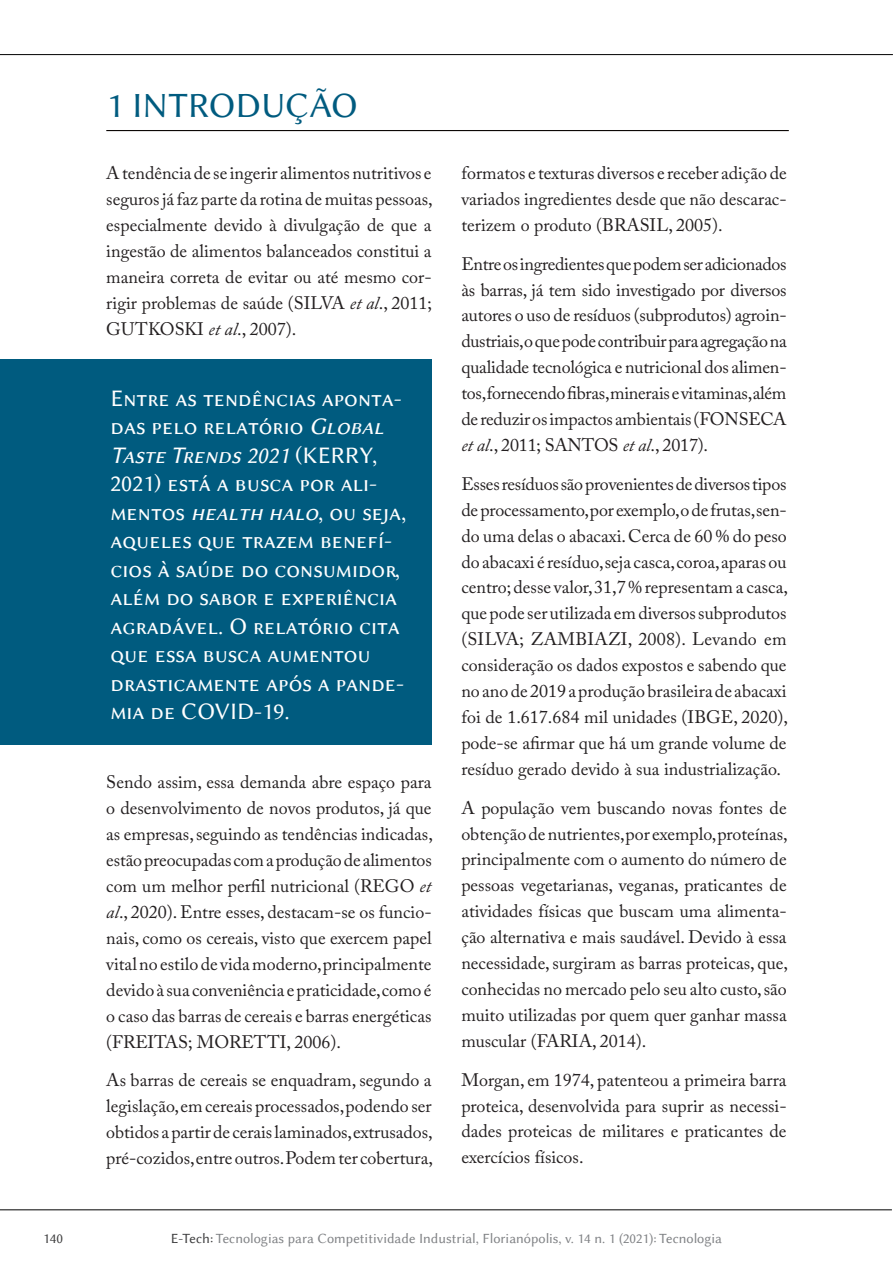
<style>
.page{position:relative;width:893px;height:1263px;background:#fff}
.page>*{position:absolute;margin:0;border:0;box-sizing:border-box;transform-origin:0 0}
.t1{font:36px "Lin Biolinum";letter-spacing:-.01em;color:#005b7f}
.t2{font:24px/28.5px "Lin Biolinum Capitals";color:#fff}
.t3{font:24px "Lin Biolinum Capitals I";color:#fff}
.t4{font:18px/26px "Adobe Caslon Pro";color:#231f20;text-align:justify}
.t5{font:14.25px "Lin Biolinum";color:#808285}
.t6{font:14.25px "Lin Biolinum";color:#3e3e3f}
.s1{font-style:italic}
.s2{font-family:"Lin Biolinum Capitals I"}
.s3{font-family:"Lin Biolinum Capitals"}
.s4{color:#3e3e3f}
</style>
<div class="page">
<hr style="left:0;top:1209px;width:892px;height:1px;background:#000">
<hr style="left:0;top:54px;width:893px;height:1px;background:#000">
<hr style="left:106px;top:130px;width:683px;height:1px;background:#0c0806">
<div style="left:0;top:359px;width:432px;height:385px;background:#005b7f"></div>
<h1 class="t1" style="left:106px;top:85px;width:253px">1 INTRODUÇÃO</h1>
<p class="t4" style="left:106px;top:160px;width:328px">A tendência de se ingerir alimentos nutritivos e seguros já faz parte da rotina de muitas pessoas, especialmente devido à divulgação de que a ingestão de alimentos balanceados constitui a maneira correta de evitar ou até mesmo cor&shy;rigir problemas de saúde (SILVA <span class="s1">et al</span>., 2011; GUTKOSKI <span class="s1">et al</span>., 2007).</p>
<h2 class="t2" style="left:111px;top:384px;width:293px">Entre as tendências aponta&shy;das pelo relatório <span class="s2">Global</span></h2>
<h2 class="t3" style="left:111px;top:441px;width:268px">Taste Trends 2021 <span class="s3">(KERRY,</span></h2>
<h2 class="t2" style="left:111px;top:469px;width:297px">2021) está a busca por ali&shy;mentos <span class="s2">health halo</span>, ou seja, aqueles que trazem benefí&shy;cios à saúde do consumidor, além do sabor e experiência agradável. O relatório cita que essa busca aumentou drasticamente após a pande&shy;mia de COVID-19.</h2>
<p class="t4" style="left:106px;top:769px;width:328px">Sendo assim, essa demanda abre espaço para o desenvolvimento de novos produtos, já que as empresas, seguindo as tendências indicadas, estão preocupadas com a produção de alimentos com um melhor perfil nutricional (REGO <span class="s1">et al</span>., 2020). Entre esses, destacam-se os funcio&shy;nais, como os cereais, visto que exercem papel vital no estilo de vida moderno, principalmente devido à sua conveniência e praticidade, como é o caso das barras de cereais e barras energéticas (FREITAS; MORETTI, 2006).</p>
<p class="t4" style="left:106px;top:1067px;width:328px">As barras de cereais se enquadram, segundo a legislação, em cereais processados, podendo ser obtidos a partir de cerais laminados, extrusados, pré-cozidos, entre outros. Podem ter cobertura,</p>
<p class="t4" style="left:461px;top:160px;width:327px">formatos e texturas diversos e receber adição de variados ingredientes desde que não descarac&shy;terizem o produto (BRASIL, 2005).</p>
<p class="t4" style="left:461px;top:250px;width:327px">Entre os ingredientes que podem ser adicionados às barras, já tem sido investigado por diversos autores o uso de resíduos (subprodutos) agroin&shy;dustriais, o que pode contribuir para agregação na qualidade tecnológica e nutricional dos alimen&shy;tos, fornecendo fibras, minerais e vitaminas, além de reduzir os impactos ambientais (FONSECA <span class="s1">et al</span>., 2011; SANTOS <span class="s1">et al</span>., 2017).</p>
<p class="t4" style="left:461px;top:471px;width:328px">Esses resíduos são provenientes de diversos tipos de processamento, por exemplo, o de frutas, sen&shy;do uma delas o abacaxi. Cerca de 60 % do peso do abacaxi é resíduo, seja casca, coroa, aparas ou centro; desse valor, 31,7 % representam a casca, que pode ser utilizada em diversos subprodutos (SILVA; ZAMBIAZI, 2008). Levando em consideração os dados expostos e sabendo que no ano de 2019 a produção brasileira de abacaxi foi de 1.617.684 mil unidades (IBGE, 2020), pode-se afirmar que há um grande volume de resíduo gerado devido à sua industrialização.</p>
<p class="t4" style="left:461px;top:794px;width:328px">A população vem buscando novas fontes de obtenção de nutrientes, por exemplo, proteínas, principalmente com o aumento do número de pessoas vegetarianas, veganas, praticantes de atividades físicas que buscam uma alimenta&shy;ção alternativa e mais saudável. Devido à essa necessidade, surgiram as barras proteicas, que, conhecidas no mercado pelo seu alto custo, são muito utilizadas por quem quer ganhar massa muscular (FARIA, 2014).</p>
<p class="t4" style="left:461px;top:1066px;width:327px">Morgan, em 1974, patenteou a primeira barra proteica, desenvolvida para suprir as necessi&shy;dades proteicas de militares e praticantes de exercícios físicos.</p>
<p class="t6" style="left:43px;top:1230px;width:21px">140</p>
<p class="t5" style="left:171px;top:1230px;width:553px"><span class="s4">E-Tech:</span> Tecnologias para Competitividade Industrial, Florianópolis, v. 14 n. 1 (2021): Tecnologia</p>
</div>
